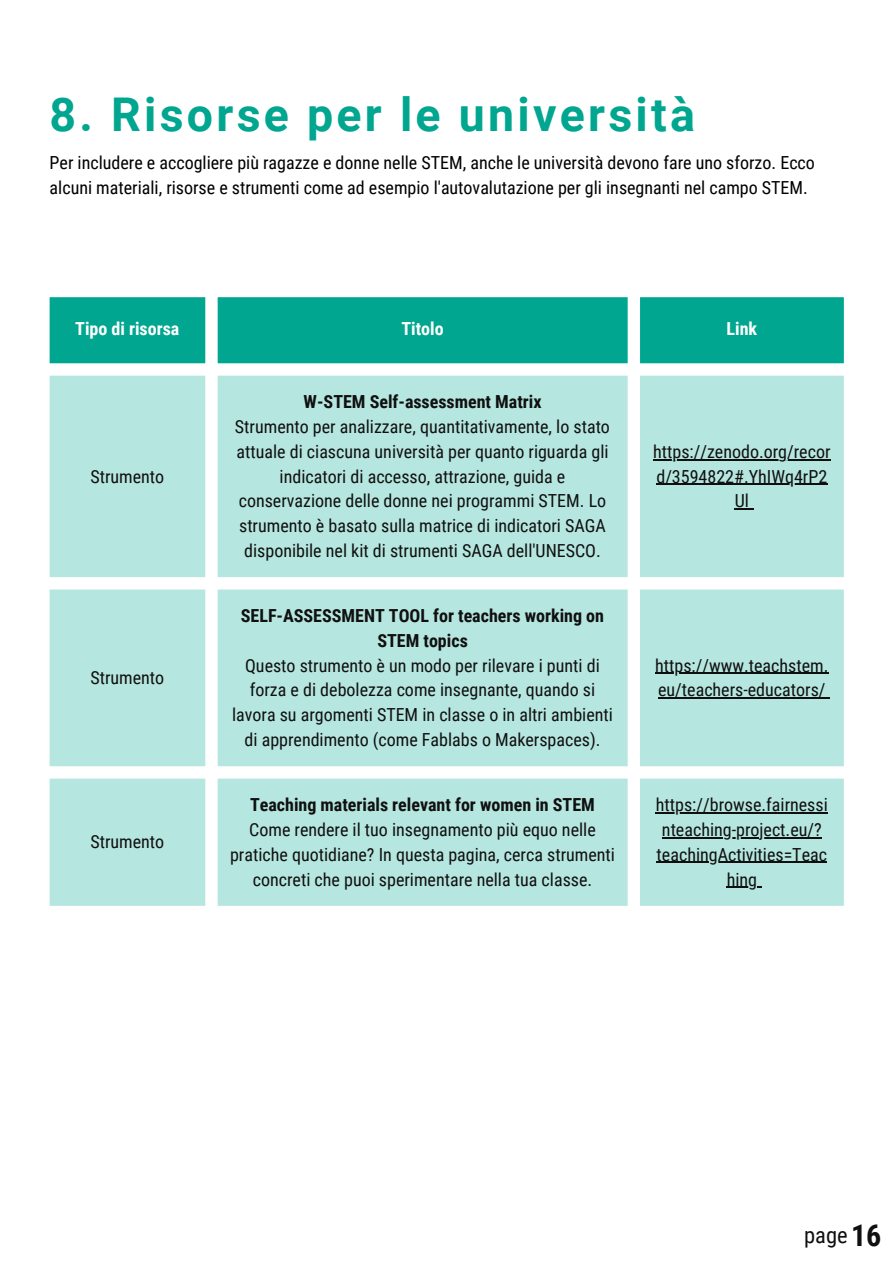
<style>
.page{position:relative;width:893px;height:1264px;background:#fff}
.page>*{position:absolute;margin:0;border:0;box-sizing:border-box;transform-origin:0 0}
.t1{font:700 46.5px "Roboto";letter-spacing:.07em;color:#00a68f}
.t2{font:22.5px "Roboto Condensed";color:#101010}
.t3{font:18px/24.8px "Roboto Condensed";color:#101010;text-align:center}
.t4{font:18px/24.8px "Roboto Condensed";color:#000}
.t5{font:700 18px/24.8px "Roboto Condensed";color:#101010;text-align:center}
.t6{font:700 18px "Roboto Condensed";color:#fff}
.s1{font-weight:700;font-size:30px}
</style>
<div class="page">
<div style="left:50px;top:297px;width:793px;height:66px;background:#00a68f"></div>
<svg style="left:50px;top:375px;width:793px;height:530px;background:#bae7e1"></svg>
<hr style="left:653px;top:459px;width:177px;height:1px;background:#101010">
<hr style="left:656px;top:483px;width:171px;height:2px;background:#101010">
<svg style="left:734px;top:508px;width:19px;height:1px"></svg>
<hr style="left:655px;top:672px;width:173px;height:2px;background:#101010">
<hr style="left:658px;top:697px;width:167px;height:1px;background:#101010">
<hr style="left:655px;top:812px;width:172px;height:1px;background:#101010">
<hr style="left:662px;top:837px;width:159px;height:1px;background:#101010">
<hr style="left:656px;top:861px;width:171px;height:2px;background:#101010">
<hr style="left:726px;top:886px;width:31px;height:1px;background:#101010">
<h1 class="t1" style="left:50px;top:88px;width:647px">8. Risorse per le università</h1>
<p class="t4" style="left:50px;top:150px;width:766px">Per includere e accogliere più ragazze e donne nelle STEM, anche le università devono fare uno sforzo. Ecco alcuni materiali, risorse e strumenti come ad esempio l'autovalutazione per gli insegnanti nel campo STEM.</p>
<p class="t6" style="left:75px;top:319px;width:106px">Tipo di risorsa</p>
<p class="t6" style="left:401px;top:319px;width:44px">Titolo</p>
<p class="t6" style="left:726px;top:319px;width:32px">Link</p>
<p class="t3" style="left:90px;top:464px;width:75px">Strumento</p>
<p class="t3" style="left:90px;top:665px;width:75px">Strumento</p>
<p class="t3" style="left:90px;top:829px;width:75px">Strumento</p>
<p class="t5" style="left:303px;top:390px;width:239px">W-STEM Self-assessment Matrix</p>
<p class="t3" style="left:235px;top:414px;width:376px">Strumento per analizzare, quantitativamente, lo stato attuale di ciascuna università per quanto riguarda gli indicatori di accesso, attrazione, guida e conservazione delle donne nei programmi STEM. Lo strumento è basato sulla matrice di indicatori SAGA disponibile nel kit di strumenti SAGA dell'UNESCO.</p>
<p class="t3" style="left:653px;top:439px;width:179px">https://zenodo.org/recor d/3594822#.YhIWq4rP2<br>Ul</p>
<p class="t5" style="left:241px;top:603px;width:365px">SELF-ASSESSMENT TOOL for teachers working on<br>STEM topics</p>
<p class="t3" style="left:232px;top:653px;width:382px">Questo strumento è un modo per rilevare i punti di forza e di debolezza come insegnante, quando si lavora su argomenti STEM in classe o in altri ambienti di apprendimento (come Fablabs o Makerspaces).</p>
<p class="t3" style="left:655px;top:653px;width:175px;text-align:left">https://www.teachstem. eu/teachers-educators/</p>
<p class="t5" style="left:250px;top:792px;width:346px">Teaching materials relevant for women in STEM</p>
<p class="t3" style="left:230px;top:817px;width:386px">Come rendere il tuo insegnamento più equo nelle pratiche quotidiane? In questa pagina, cerca strumenti concreti che puoi sperimentare nella tua classe.</p>
<p class="t3" style="left:655px;top:792px;width:173px">https://browse.fairnessi nteaching-project.eu/? teachingActivities=Teac hing</p>
<p class="t2" style="left:804px;top:1222px;width:79px">page <span class="s1">16</span></p>
</div>
